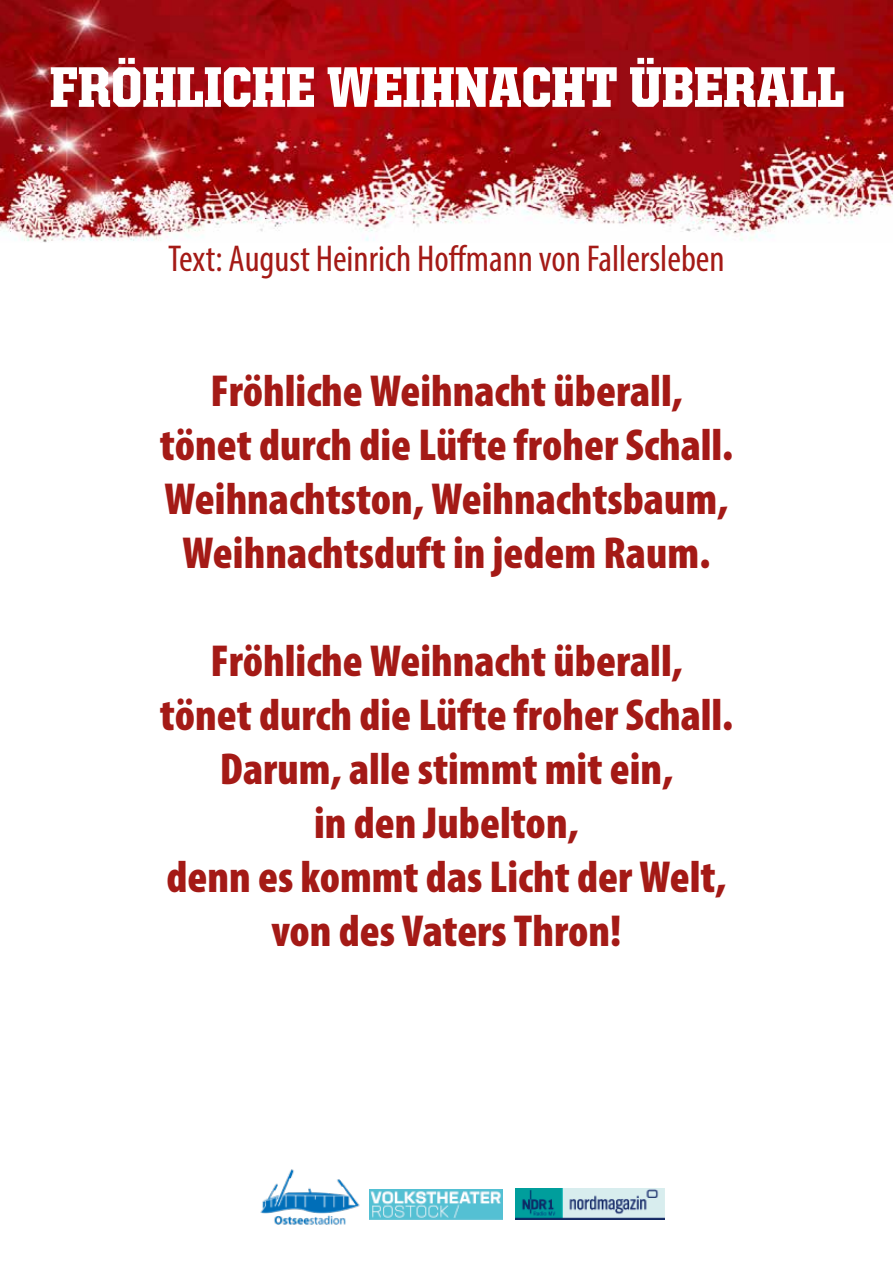
<style>
.page{position:relative;width:893px;height:1263px;background:#fff}
.page>*{position:absolute;margin:0;border:0;box-sizing:border-box;transform-origin:0 0}
.t1{font:900 57.3px "United Serif Semi Cond";color:#fff}
.t2{font:900 condensed 45px/54px "Myriad Pro";color:#a41a16;text-align:center}
.t3{font:condensed 37.5px "Myriad Pro";color:#a41a16}
</style>
<div class="page">
<img style="left:0;top:0;width:893px;height:242px">
<img style="left:391px;top:1189px;width:112px;height:30px">
<img style="left:515px;top:1188px;width:149px;height:32px">
<img style="left:260px;top:1169px;width:131px;height:56px">
<p class="t1" style="left:50px;top:56px;width:796px">FRÖHLICHE WEIHNACHT ÜBERALL</p>
<p class="t3" style="left:168px;top:235px;width:558px">Text: August Heinrich Hoffmann von Fallersleben</p>
<p class="t2" style="left:160px;top:363px;width:575px">Fröhliche Weihnacht überall, tönet durch die Lüfte froher Schall.<br>Weihnachtston, Weihnachtsbaum, Weihnachtsduft in jedem Raum.</p>
<p class="t2" style="left:160px;top:633px;width:575px">Fröhliche Weihnacht überall, tönet durch die Lüfte froher Schall.<br>Darum, alle stimmt mit ein,<br>in den Jubelton,<br>denn es kommt das Licht der Welt, von des Vaters Thron!</p>
</div>
